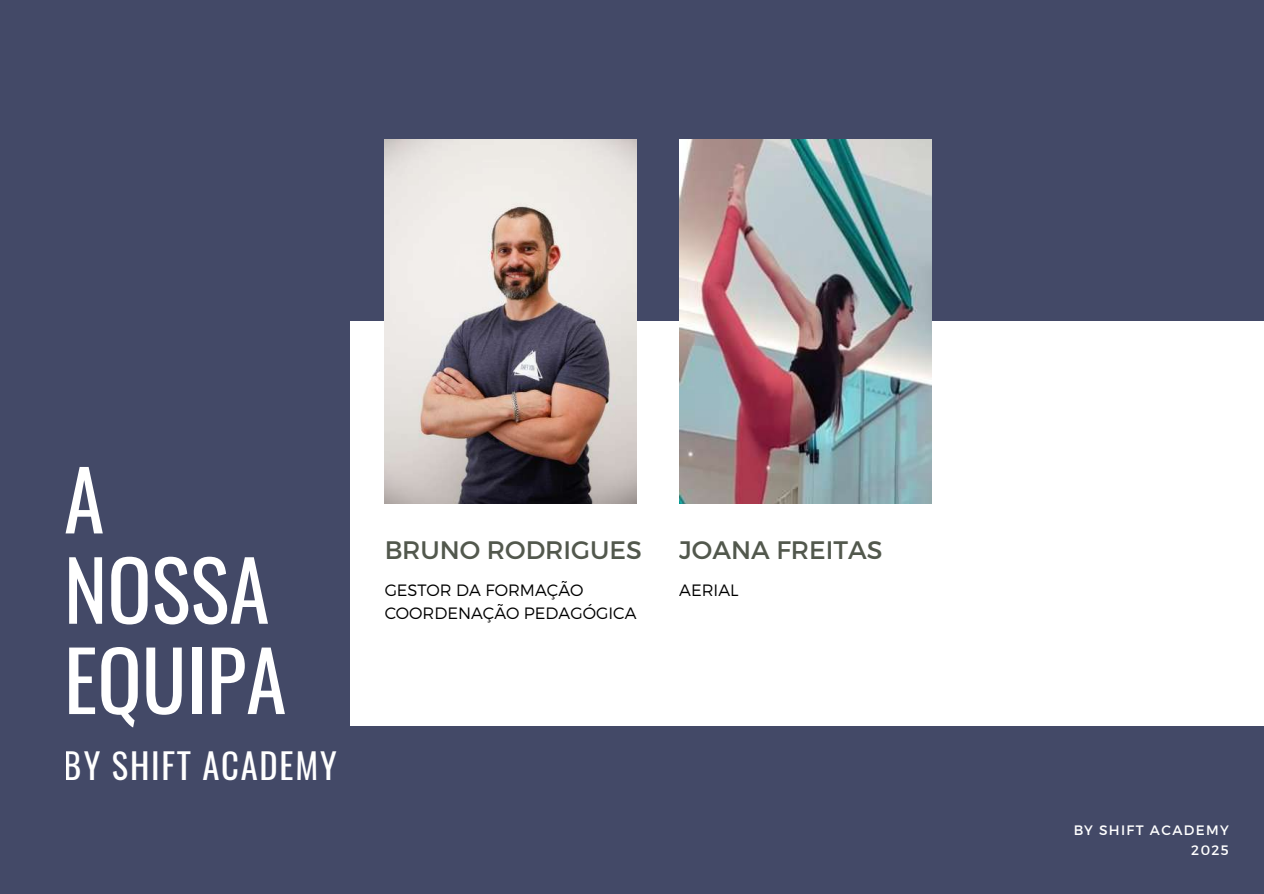
<style>
.page{position:relative;width:1264px;height:894px;background:#fff}
.page>*{position:absolute;margin:0;border:0;box-sizing:border-box;transform-origin:0 0}
.t1{font:82.05px/90.3px "Oswald";color:#fff}
.t2{font:34.65px "Oswald";letter-spacing:.05em;color:#fff}
.t3{font:25.35px "Montserrat";color:#52584d}
.t4{font:300 16.35px/22.5px "Montserrat";color:#000}
.t5{font:13.65px/19.8px "Montserrat";letter-spacing:.1em;color:#fff;text-align:right}
</style>
<div class="page">
<div style="left:0;top:0;width:1263px;height:893px;background:#434967"></div>
<div style="left:350px;top:321px;width:913px;height:404px;background:#fff"></div>
<img style="left:384px;top:139px;width:252px;height:364px">
<img style="left:679px;top:139px;width:252px;height:364px">
<h1 class="t1" style="left:64px;top:451px;width:224px">A<br>NOSSA<br>EQUIPA</h1>
<h2 class="t2" style="left:64px;top:738px;width:274px">BY SHIFT ACADEMY</h2>
<h3 class="t3" style="left:384px;top:533px;width:259px">BRUNO RODRIGUES</h3>
<p class="t4" style="left:384px;top:578px;width:254px">GESTOR DA FORMAÇÃO<br>COORDENAÇÃO PEDAGÓGICA</p>
<h3 class="t3" style="left:679px;top:533px;width:205px">JOANA FREITAS</h3>
<p class="t4" style="left:679px;top:578px;width:61px">AERIAL</p>
<p class="t5" style="left:1072px;top:819px;width:157px">BY SHIFT ACADEMY<br>2025</p>
</div>
